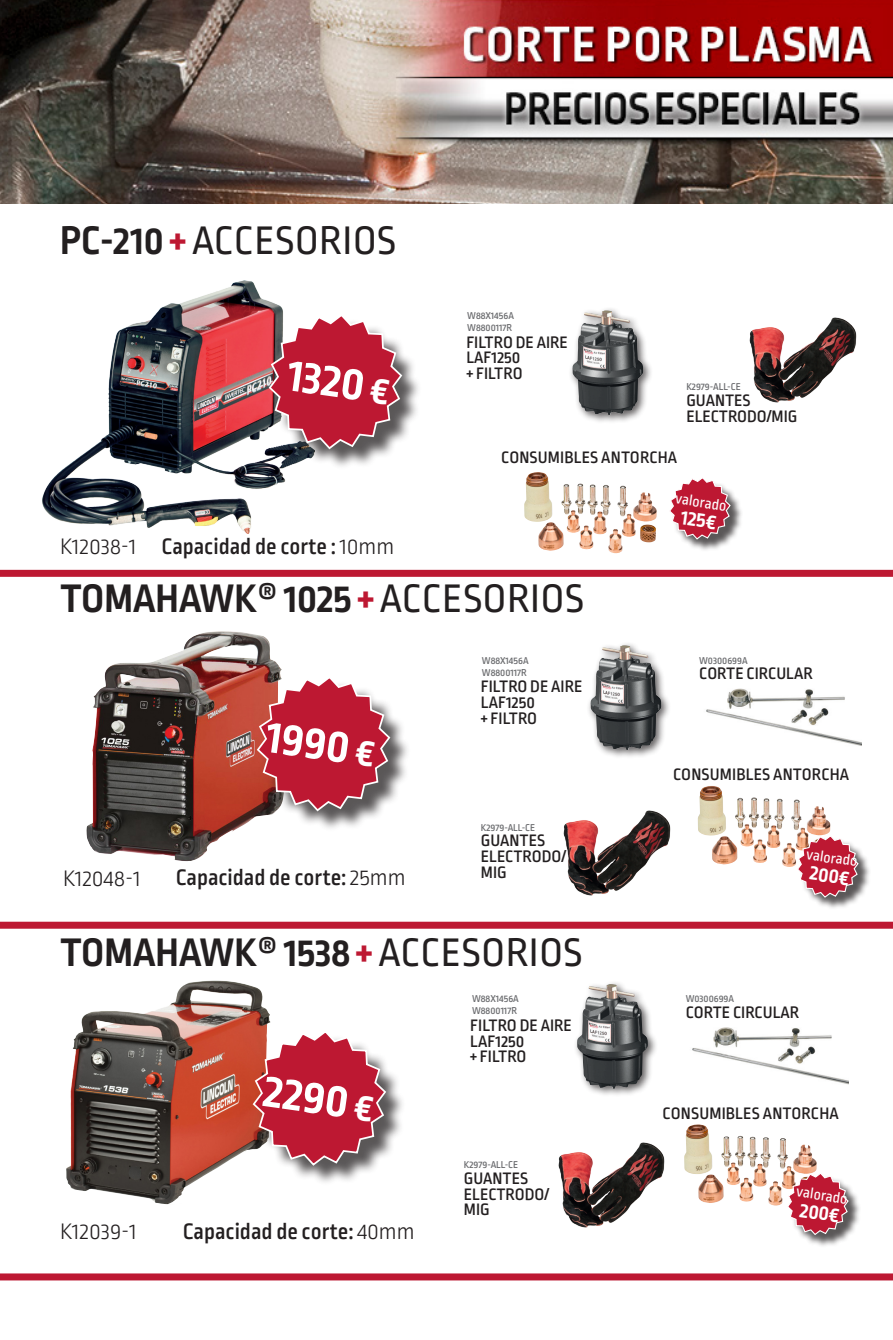
<style>
.page{position:relative;width:893px;height:1340px;background:#fff}
.page>*{position:absolute;margin:0;border:0;box-sizing:border-box;transform-origin:0 0}
.t1{font:700 49.18px "Ropa Sans Pro";color:#fff}
.t2{font:700 42px "Ropa Sans Pro";color:#231f20}
.t3{font:42px "Ropa Sans Pro";letter-spacing:.01em;color:#231f20}
.t4{font:500 23.62px "Ropa Sans Pro";color:#231f20}
.t5{font:300 23.62px "Ropa Sans Pro";color:#231f20}
.t6{font:700 21.88px "Ropa Sans Pro";color:#fff}
.t7{font:500 17.5px/15.8px "Ropa Sans Pro";color:#231f20}
.t8{font:15.75px "Ropa Sans Pro";color:#fff}
.t9{font:500 10.5px "Ropa Sans Pro";color:#6c6d70}
.s1{font-weight:700}
.s2{font-weight:700;color:#bd1832}
.s3{font-size:40.25px}
.s4{font-weight:300}
.s5{color:#bd1832}
.s6{font-weight:400}
</style>
<div class="page">
<img style="left:42px;top:280px;width:244px;height:253px">
<div style="left:568px;top:306px;width:85px;height:118px;background:#231f20;opacity:.7"></div>
<img style="left:572px;top:310px;width:71px;height:105px">
<img style="left:0;top:0;width:893px;height:204px">
<img style="left:86px;top:631px;width:196px;height:231px">
<img style="left:66px;top:980px;width:203px;height:224px">
<img style="left:749px;top:317px;width:108px;height:86px">
<div style="left:0;top:570px;width:893px;height:7px;background:#bd1832"></div>
<div style="left:0;top:921px;width:893px;height:7px;background:#bd1832"></div>
<div style="left:272px;top:318px;width:151px;height:152px;background:#231f20;opacity:.75"></div>
<svg style="left:268px;top:313px;width:135px;height:137px"></svg>
<div style="left:261px;top:680px;width:150px;height:152px;background:#231f20;opacity:.75"></div>
<svg style="left:256px;top:674px;width:136px;height:138px;background:#bc4a59"></svg>
<div style="left:256px;top:1034px;width:151px;height:152px;background:#231f20;opacity:.75"></div>
<svg style="left:251px;top:1029px;width:136px;height:137px"></svg>
<img style="left:524px;top:472px;width:69px;height:51px">
<div style="left:672px;top:479px;width:71px;height:73px;background:#231f20;opacity:.75"></div>
<svg style="left:670px;top:478px;width:61px;height:62px"></svg>
<div style="left:586px;top:641px;width:85px;height:118px;background:#231f20;opacity:.7"></div>
<img style="left:590px;top:645px;width:71px;height:105px">
<img style="left:563px;top:810px;width:108px;height:86px">
<img style="left:706px;top:688px;width:156px;height:58px">
<img style="left:698px;top:786px;width:68px;height:50px">
<div style="left:799px;top:837px;width:72px;height:73px;background:#231f20;opacity:.75"></div>
<svg style="left:796px;top:834px;width:63px;height:64px"></svg>
<div style="left:573px;top:980px;width:85px;height:118px;background:#231f20;opacity:.7"></div>
<img style="left:577px;top:984px;width:71px;height:104px">
<img style="left:558px;top:1142px;width:107px;height:86px">
<img style="left:692px;top:1027px;width:156px;height:58px">
<img style="left:684px;top:1124px;width:69px;height:51px">
<div style="left:790px;top:1174px;width:71px;height:73px;background:#231f20;opacity:.75"></div>
<svg style="left:786px;top:1171px;width:63px;height:64px"></svg>
<div style="left:0;top:1273px;width:893px;height:7px;background:#bd1832"></div>
<p class="t3" style="left:60px;top:218px;width:338px"><span class="s1">PC-210</span> <span class="s2">+</span> ACCESORIOS</p>
<p class="t1" style="left:292px;top:346px;width:104px;rotate:8deg">1320 <span class="s3">€</span></p>
<p class="t9" style="left:467px;top:309px;width:48px">W88X1456A</p>
<p class="t9" style="left:467px;top:321px;width:46px">W8800117R</p>
<p class="t7" style="left:466px;top:335px;width:103px">FILTRO DE AIRE<br>LAF1250</p>
<p class="t7" style="left:466px;top:366px;width:58px">+ FILTRO</p>
<p class="t9" style="left:686px;top:381px;width:56px">K2979-ALL-CE</p>
<p class="t7" style="left:686px;top:393px;width:66px">GUANTES</p>
<p class="t7" style="left:686px;top:409px;width:112px">ELECTRODO/MIG</p>
<p class="t7" style="left:501px;top:450px;width:178px">CONSUMIBLES ANTORCHA</p>
<p class="t8" style="left:677px;top:490px;width:53px;rotate:8deg">valorado</p>
<p class="t6" style="left:683px;top:505px;width:37px;rotate:8deg">125€</p>
<p class="t4" style="left:162px;top:533px;width:234px">Capacidad de corte : <span class="s4">10mm</span></p>
<p class="t5" style="left:60px;top:534px;width:77px">K12038-1</p>
<p class="t2" style="left:60px;top:574px;width:525px">TOMAHAWK® 1025 <span class="s5">+</span> <span class="s6">ACCESORIOS</span></p>
<p class="t1" style="left:270px;top:708px;width:111px;rotate:8deg">1990 <span class="s3">€</span></p>
<p class="t5" style="left:63px;top:865px;width:79px">K12048-1</p>
<p class="t4" style="left:176px;top:864px;width:231px">Capacidad de corte: <span class="s4">25mm</span></p>
<p class="t9" style="left:482px;top:654px;width:48px">W88X1456A</p>
<p class="t9" style="left:482px;top:666px;width:46px">W8800117R</p>
<p class="t7" style="left:481px;top:679px;width:103px">FILTRO DE AIRE<br>LAF1250</p>
<p class="t7" style="left:481px;top:711px;width:58px">+ FILTRO</p>
<p class="t9" style="left:481px;top:821px;width:56px">K2979-ALL-CE</p>
<p class="t7" style="left:481px;top:833px;width:66px">GUANTES</p>
<p class="t7" style="left:481px;top:849px;width:87px">ELECTRODO/<br>MIG</p>
<p class="t2" style="left:60px;top:928px;width:524px">TOMAHAWK® 1538 <span class="s5">+</span> <span class="s6">ACCESORIOS</span></p>
<p class="t9" style="left:472px;top:993px;width:48px">W88X1456A</p>
<p class="t9" style="left:472px;top:1005px;width:46px">W8800117R</p>
<p class="t1" style="left:268px;top:1062px;width:112px;rotate:8deg">2290 <span class="s3">€</span></p>
<p class="t5" style="left:60px;top:1219px;width:78px">K12039-1</p>
<p class="t4" style="left:183px;top:1218px;width:233px">Capacidad de corte: <span class="s4">40mm</span></p>
<p class="t7" style="left:470px;top:1018px;width:103px">FILTRO DE AIRE<br>LAF1250</p>
<p class="t7" style="left:470px;top:1049px;width:58px">+ FILTRO</p>
<p class="t9" style="left:464px;top:1158px;width:56px">K2979-ALL-CE</p>
<p class="t7" style="left:464px;top:1171px;width:66px">GUANTES</p>
<p class="t7" style="left:464px;top:1186px;width:87px">ELECTRODO/<br>MIG</p>
<p class="t9" style="left:699px;top:654px;width:50px">W0300699A</p>
<p class="t7" style="left:699px;top:666px;width:115px">CORTE CIRCULAR</p>
<p class="t7" style="left:673px;top:767px;width:178px">CONSUMIBLES ANTORCHA</p>
<p class="t8" style="left:808px;top:845px;width:53px;rotate:8deg">valorado</p>
<p class="t6" style="left:812px;top:860px;width:41px;rotate:8deg">200€</p>
<p class="t9" style="left:686px;top:993px;width:50px">W0300699A</p>
<p class="t7" style="left:686px;top:1005px;width:115px">CORTE CIRCULAR</p>
<p class="t7" style="left:663px;top:1106px;width:178px">CONSUMIBLES ANTORCHA</p>
<p class="t8" style="left:798px;top:1182px;width:53px;rotate:8deg">valorado</p>
<p class="t6" style="left:802px;top:1197px;width:41px;rotate:8deg">200€</p>
</div>
